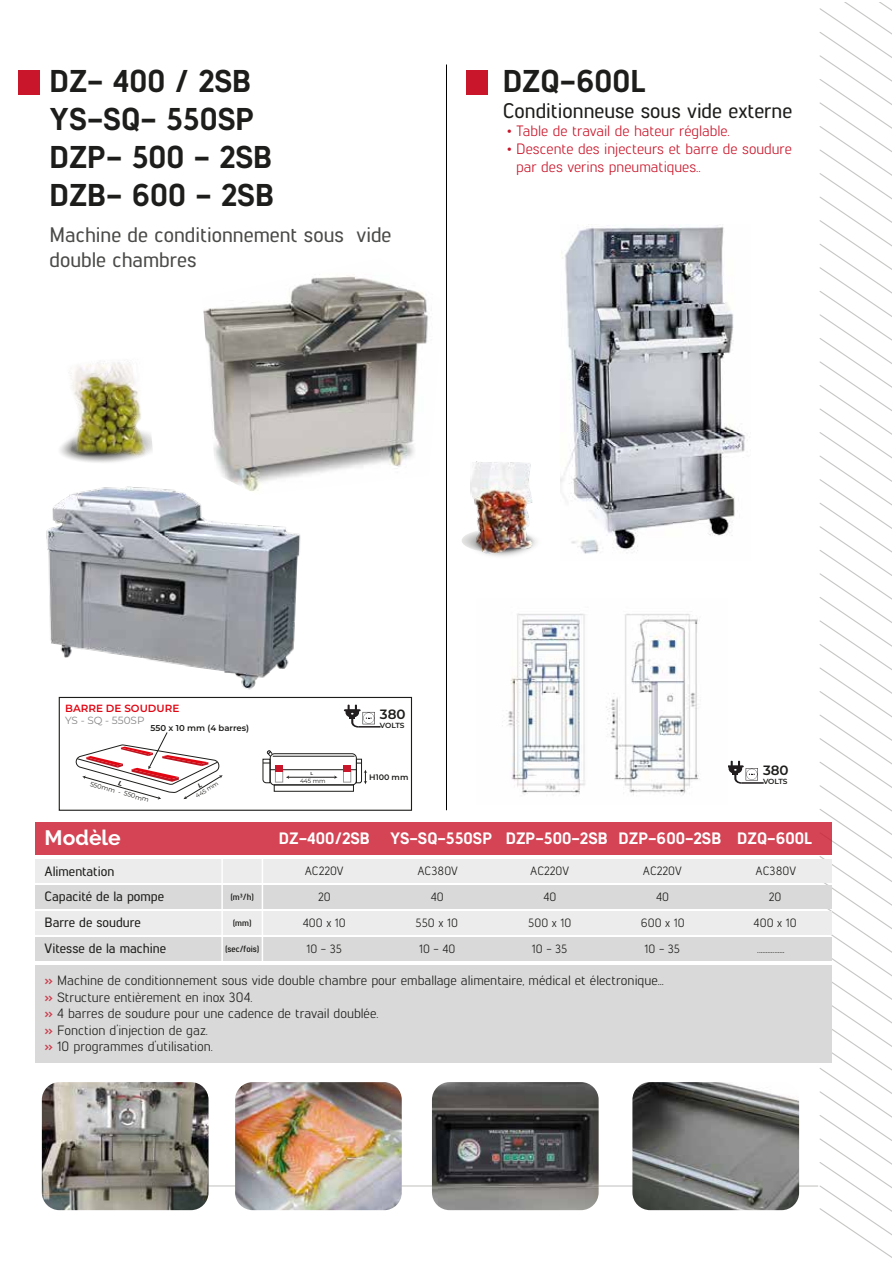
<style>
.page{position:relative;width:893px;height:1263px;background:#fff}
.page>*{position:absolute;margin:0;border:0;box-sizing:border-box;transform-origin:0 0}
.t1{font:800 31.5px/37.8px "Lintel";color:#1d1d1b}
.t2{font:500 21px/25.5px "Lintel";color:rgb(29 29 27/.8)}
.t3{font:500 21px "Lintel";color:#1d1d1b}
.t4{font:700 21px "Raleway";color:#fff}
.t5{font:800 16.5px "Lintel";color:#fff}
.t6{font:15px/18px "Lintel";color:#ca162a}
.t7{font:13.5px/16.5px "Lintel";color:#1d1d1b}
.t8{font:500 13.5px/26px "Lintel";color:#1d1d1b}
.t9{font:600 13.5px "Montserrat";color:#1d1d1b}
.t10{font:12px/26px "Lintel";color:#1d1d1b;text-align:center}
.t11{font:600 10.35px "Montserrat";color:#e20613}
.t12{font:10.35px "Montserrat";color:#868686}
.t13{font:700 9px "Lintel";color:#1d1d1b}
.t14{font:600 8.55px "Montserrat";color:#1d1d1b}
.t15{font:600 7.95px "Montserrat";color:#1d1d1b}
.t16{font:600 7.5px "Montserrat";letter-spacing:-.015em;color:#1d1d1b}
.t17{font:6.6px "Montserrat";color:#1d1d1b}
.t18{font:6px "Montserrat";color:#1d1d1b}
.t19{font:600 4.35px "Montserrat";color:#1d1d1b}
.s1{font-weight:700;color:rgb(202 22 42/.8)}
</style>
<div class="page">
<hr style="left:446px;top:65px;width:1px;height:745px;background:#000">
<div style="left:466px;top:71px;width:21px;height:24px;background:#ca162a"></div>
<div style="left:18px;top:71px;width:21px;height:24px;background:#ca162a"></div>
<svg style="left:818px;top:2px;width:74px;height:1256px"></svg>
<div style="left:59px;top:697px;width:353px;height:114px;border:1px solid #1d1d1b"></div>
<svg style="left:344px;top:705px;width:37px;height:22px"></svg>
<hr style="left:741px;top:782px;width:23px;height:2px;background:#221e20">
<svg style="left:728px;top:761px;width:30px;height:23px"></svg>
<hr style="left:77px;top:1185px;width:741px;height:1px;background:#c6c6c5">
<div style="left:36px;top:823px;width:796px;height:32px;background:#d44454"></div>
<div style="left:36px;top:860px;width:796px;height:23px;background:#ececec"></div>
<div style="left:36px;top:886px;width:796px;height:23px;background:#d9d9d9"></div>
<div style="left:36px;top:912px;width:796px;height:23px;background:#ececec"></div>
<div style="left:36px;top:937px;width:796px;height:24px;background:#d9d9d9"></div>
<div style="left:36px;top:966px;width:796px;height:97px;background:#d9d9d9"></div>
<hr style="left:221px;top:858px;width:2px;height:104px;background:#fff">
<hr style="left:262px;top:858px;width:1px;height:104px;background:#fff">
<svg style="left:462px;top:533px;width:75px;height:23px"></svg>
<img style="left:470px;top:462px;width:62px;height:91px">
<svg style="left:60px;top:450px;width:92px;height:11px"></svg>
<svg style="left:61px;top:421px;width:94px;height:44px"></svg>
<svg style="left:56px;top:428px;width:70px;height:30px"></svg>
<img style="left:64px;top:361px;width:85px;height:99px">
<img style="left:561px;top:225px;width:187px;height:329px">
<img style="left:203px;top:275px;width:225px;height:199px">
<img style="left:46px;top:466px;width:263px;height:233px">
<img style="left:42px;top:1082px;width:167px;height:128px">
<img style="left:235px;top:1082px;width:167px;height:128px">
<img style="left:432px;top:1082px;width:167px;height:128px">
<img style="left:632px;top:1082px;width:167px;height:128px">
<div style="left:270px;top:753px;width:87px;height:32px;border:1px solid #1d1d1b;border-radius:4px"></div>
<hr style="left:273px;top:756px;width:82px;height:1px;background:#1d1d1b">
<hr style="left:270px;top:769px;width:86px;height:1px;background:#1d1d1b">
<div style="left:274px;top:784px;width:80px;height:8px;border:1px solid #1d1d1b"></div>
<div style="left:275px;top:770px;width:8px;height:12px;border:1px solid #9c9b9b"></div>
<div style="left:275px;top:765px;width:8px;height:6px;background:#ca162a"></div>
<div style="left:343px;top:770px;width:8px;height:12px;border:1px solid #9c9b9b"></div>
<div style="left:343px;top:765px;width:8px;height:6px;background:#ca162a"></div>
<svg style="left:262px;top:750px;width:11px;height:33px"></svg>
<svg style="left:356px;top:758px;width:11px;height:26px"></svg>
<hr style="left:288px;top:777px;width:47px;height:1px;background:#1d1d1b">
<img style="left:502px;top:613px;width:198px;height:182px">
<svg style="left:75px;top:732px;width:148px;height:68px"></svg>
<h1 class="t1" style="left:50px;top:60px;width:226px">DZ- 400 / 2SB<br>YS-SQ- 550SP<br>DZP- 500 - 2SB<br>DZB- 600 - 2SB</h1>
<h2 class="t2" style="left:50px;top:220px;width:344px">Machine de conditionnement sous vide double chambres</h2>
<h1 class="t1" style="left:503px;top:60px;width:144px">DZQ-600L</h1>
<h2 class="t3" style="left:503px;top:96px;width:291px">Conditionneuse sous vide externe</h2>
<p class="t6" style="left:507px;top:121px;width:224px">• Table de travail de hateur réglable.</p>
<p class="t6" style="left:516px;top:139px;width:277px;text-indent:-9px">• Descente des injecteurs et barre de soudure par des verins pneumatiques..</p>
<p class="t11" style="left:65px;top:701px;width:116px">BARRE DE SOUDURE</p>
<p class="t12" style="left:65px;top:714px;width:81px">YS - SQ - 550SP</p>
<p class="t14" style="left:151px;top:722px;width:100px">550 x 10 mm (4 barres)</p>
<p class="t17" style="left:92px;top:779px;width:62px;rotate:16deg">550mm - 550mm</p>
<p class="t18" style="left:194px;top:793px;width:27px;rotate:-32deg">445 mm</p>
<p class="t19" style="left:310px;top:771px;width:4px">L</p>
<p class="t18" style="left:300px;top:777px;width:27px">445 mm</p>
<p class="t9" style="left:380px;top:704px;width:27px">380</p>
<p class="t16" style="left:380px;top:720px;width:26px">VOLTS</p>
<p class="t15" style="left:369px;top:771px;width:41px">H100 mm</p>
<p class="t9" style="left:763px;top:760px;width:27px">380</p>
<p class="t16" style="left:763px;top:776px;width:26px">VOLTS</p>
<h2 class="t4" style="left:45px;top:826px;width:78px">Modèle</h2>
<p class="t5" style="left:279px;top:827px;width:92px">DZ-400/2SB</p>
<p class="t8" style="left:45px;top:857px;width:123px">Alimentation<br>Capacité de la pompe<br>Barre de soudure<br>Vitesse de la machine</p>
<p class="t7" style="left:45px;top:971px;width:621px"><span class="s1">»</span> Machine de conditionnement sous vide double chambre pour emballage alimentaire, médical et électronique... <span class="s1">»</span> Structure entièrement en inox 304.<br><span class="s1">»</span> 4 barres de soudure pour une cadence de travail doublée.<br><span class="s1">»</span> Fonction d’injection de gaz.<br><span class="s1">»</span> 10 programmes d’utilisation.</p>
<p class="t5" style="left:390px;top:827px;width:103px">YS-SQ-550SP</p>
<p class="t10" style="left:416px;top:857px;width:44px">AC380V<br>40<br>550 x 10<br>10 - 40</p>
<p class="t5" style="left:506px;top:827px;width:103px">DZP-500-2SB</p>
<p class="t10" style="left:528px;top:857px;width:45px">AC220V<br>40<br>500 x 10<br>10 - 35</p>
<p class="t5" style="left:619px;top:827px;width:104px">DZP-600-2SB</p>
<p class="t10" style="left:641px;top:857px;width:45px">AC220V<br>40<br>600 x 10<br>10 - 35</p>
<p class="t10" style="left:303px;top:857px;width:44px">AC220V<br>20<br>400 x 10<br>10 - 35</p>
<p class="t13" style="left:231px;top:890px;width:24px">(m³/h)</p>
<p class="t13" style="left:233px;top:916px;width:20px">(mm)</p>
<p class="t13" style="left:225px;top:942px;width:35px">(sec/fois)</p>
<p class="t5" style="left:737px;top:827px;width:76px">DZQ-600L</p>
<p class="t10" style="left:756px;top:857px;width:42px">AC380V</p>
<p class="t10" style="left:769px;top:883px;width:14px">20</p>
<p class="t10" style="left:754px;top:909px;width:44px">400 x 10</p>
<p class="t10" style="left:757px;top:935px;width:29px">................</p>
</div>
